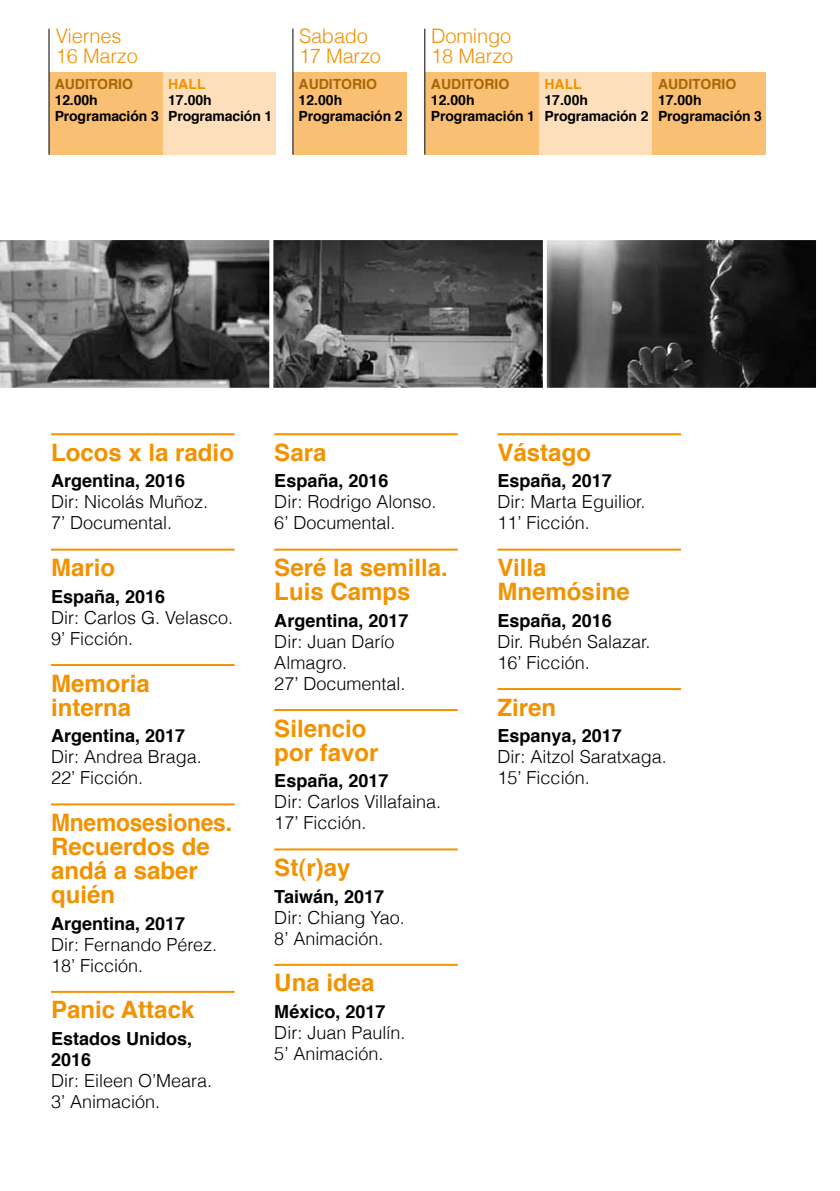
<style>
.page{position:relative;width:840px;height:1191px;background:#fff}
.page>*{position:absolute;margin:0;border:0;box-sizing:border-box;transform-origin:0 0}
.t1{font:700 24px/24px "Helvetica";color:#f29200}
.t2{font:700 24px/24px "Helvetica";color:#f29200;scale:.95 1}
.t3{font:300 20px/20px "Helvetica";letter-spacing:-.01em;color:#f29200}
.t4{font:300 18px/21px "Helvetica";color:#000}
.t5{font:700 18px/21px "Helvetica";color:#000}
.t6{font:700 14px/16px "Helvetica";letter-spacing:-.01em;color:#000}
.t7{font:700 14px "Helvetica";color:#a76704}
.t8{font:700 14px "Helvetica";color:#f29200}
</style>
<div class="page">
<svg style="left:0;top:240px;width:269px;height:148px;background:#626262"></svg>
<img style="left:547px;top:241px;width:267px;height:145px">
<div style="left:542px;top:236px;width:277px;height:155px;border:4px solid #fff"></div>
<img style="left:274px;top:241px;width:267px;height:145px">
<div style="left:269px;top:236px;width:277px;height:155px;border:4px solid #fff"></div>
<div style="left:162px;top:72px;width:114px;height:83px;background:#fde0bb"></div>
<div style="left:49px;top:72px;width:113px;height:83px;background:#f9bf73"></div>
<div style="left:293px;top:72px;width:113px;height:83px;background:#f9bf73"></div>
<div style="left:425px;top:72px;width:113px;height:83px;background:#f9bf73"></div>
<div style="left:538px;top:72px;width:114px;height:83px;background:#fde0bb"></div>
<div style="left:652px;top:72px;width:113px;height:83px;background:#f9bf73"></div>
<hr style="left:48px;top:29px;width:1px;height:126px;background:#000">
<hr style="left:292px;top:29px;width:1px;height:126px;background:#000">
<hr style="left:424px;top:29px;width:1px;height:126px;background:#000">
<hr style="left:51px;top:433px;width:183px;height:2px;background:#f29200">
<hr style="left:51px;top:548px;width:183px;height:2px;background:#f29200">
<hr style="left:51px;top:664px;width:183px;height:2px;background:#f29200">
<hr style="left:51px;top:803px;width:183px;height:2px;background:#f29200">
<hr style="left:51px;top:990px;width:183px;height:2px;background:#f29200">
<hr style="left:274px;top:433px;width:183px;height:2px;background:#f29200">
<hr style="left:274px;top:548px;width:183px;height:2px;background:#f29200">
<hr style="left:274px;top:709px;width:183px;height:2px;background:#f29200">
<hr style="left:274px;top:848px;width:183px;height:2px;background:#f29200">
<hr style="left:274px;top:963px;width:183px;height:2px;background:#f29200">
<hr style="left:497px;top:433px;width:183px;height:2px;background:#f29200">
<hr style="left:497px;top:548px;width:183px;height:2px;background:#f29200">
<hr style="left:497px;top:688px;width:183px;height:2px;background:#f29200">
<p class="t3" style="left:56px;top:26px;width:83px">Viernes<br>16 Marzo</p>
<p class="t3" style="left:299px;top:26px;width:83px">Sabado<br>17 Marzo</p>
<p class="t3" style="left:431px;top:26px;width:83px">Domingo<br>18 Marzo</p>
<p class="t8" style="left:168px;top:72px;width:39px">HALL</p>
<p class="t6" style="left:168px;top:92px;width:105px">17.00h<br>Programación 1</p>
<p class="t7" style="left:55px;top:72px;width:80px">AUDITORIO</p>
<p class="t6" style="left:55px;top:92px;width:105px">12.00h<br>Programación 3</p>
<p class="t7" style="left:298px;top:72px;width:80px">AUDITORIO</p>
<p class="t6" style="left:298px;top:92px;width:105px">12.00h<br>Programación 2</p>
<p class="t7" style="left:430px;top:72px;width:80px">AUDITORIO</p>
<p class="t6" style="left:430px;top:92px;width:105px">12.00h<br>Programación 1</p>
<p class="t8" style="left:544px;top:72px;width:39px">HALL</p>
<p class="t6" style="left:544px;top:92px;width:105px">17.00h<br>Programación 2</p>
<p class="t7" style="left:657px;top:72px;width:80px">AUDITORIO</p>
<p class="t6" style="left:657px;top:92px;width:105px">17.00h<br>Programación 3</p>
<h1 class="t1" style="left:51px;top:440px;width:184px">Locos x la radio</h1>
<p class="t5" style="left:51px;top:471px;width:136px">Argentina, 2016</p>
<p class="t4" style="left:51px;top:491px;width:159px">Dir: Nicolás Muñoz.<br>7’ Documental.</p>
<h1 class="t1" style="left:51px;top:556px;width:66px">Mario</h1>
<p class="t5" style="left:51px;top:586px;width:116px">España, 2016</p>
<p class="t4" style="left:51px;top:607px;width:184px">Dir: Carlos G. Velasco.<br>9’ Ficción.</p>
<h1 class="t1" style="left:51px;top:671px;width:100px">Memoria interna</h1>
<p class="t5" style="left:51px;top:725px;width:136px">Argentina, 2017</p>
<p class="t4" style="left:51px;top:746px;width:152px">Dir: Andrea Braga.<br>22’ Ficción.</p>
<h1 class="t2" style="left:51px;top:811px;width:192px">Mnemosesiones.<br>Recuerdos de andá a saber quién</h1>
<p class="t5" style="left:51px;top:913px;width:136px">Argentina, 2017</p>
<p class="t4" style="left:51px;top:933px;width:168px">Dir: Fernando Pérez.<br>18’ Ficción.</p>
<h1 class="t1" style="left:51px;top:998px;width:145px">Panic Attack</h1>
<p class="t5" style="left:51px;top:1028px;width:143px">Estados Unidos,<br>2016</p>
<p class="t4" style="left:51px;top:1070px;width:163px">Dir: Eileen O’Meara.<br>3’ Animación.</p>
<h1 class="t1" style="left:274px;top:440px;width:54px">Sara</h1>
<p class="t5" style="left:274px;top:471px;width:116px">España, 2016</p>
<p class="t4" style="left:274px;top:491px;width:164px">Dir: Rodrigo Alonso.<br>6’ Documental.</p>
<h1 class="t1" style="left:274px;top:556px;width:175px">Seré la semilla.<br>Luis Camps</h1>
<p class="t5" style="left:274px;top:610px;width:136px">Argentina, 2017</p>
<p class="t4" style="left:274px;top:631px;width:133px">Dir: Juan Darío<br>Almagro.<br>27’ Documental.</p>
<h1 class="t1" style="left:274px;top:716px;width:106px">Silencio por favor</h1>
<p class="t5" style="left:274px;top:770px;width:116px">España, 2017</p>
<p class="t4" style="left:274px;top:791px;width:168px">Dir: Carlos Villafaina.<br>17’ Ficción.</p>
<h1 class="t1" style="left:274px;top:856px;width:78px">St(r)ay</h1>
<p class="t5" style="left:274px;top:886px;width:111px">Taiwán, 2017</p>
<p class="t4" style="left:274px;top:906px;width:132px">Dir: Chiang Yao.<br>8’ Animación.</p>
<h1 class="t1" style="left:274px;top:971px;width:102px">Una idea</h1>
<p class="t5" style="left:274px;top:1001px;width:113px">México, 2017</p>
<p class="t4" style="left:274px;top:1022px;width:133px">Dir: Juan Paulín.<br>5’ Animación.</p>
<h1 class="t1" style="left:497px;top:440px;width:95px">Vástago</h1>
<p class="t5" style="left:497px;top:471px;width:116px">España, 2017</p>
<p class="t4" style="left:497px;top:491px;width:149px">Dir: Marta Eguilior.<br>11’ Ficción.</p>
<h1 class="t1" style="left:497px;top:556px;width:134px">Villa<br>Mnemósine</h1>
<p class="t5" style="left:497px;top:610px;width:116px">España, 2016</p>
<p class="t4" style="left:497px;top:631px;width:154px">Dir. Rubén Salazar.<br>16’ Ficción.</p>
<h1 class="t1" style="left:497px;top:695px;width:60px">Ziren</h1>
<p class="t5" style="left:497px;top:725px;width:126px">Espanya, 2017</p>
<p class="t4" style="left:497px;top:746px;width:171px">Dir: Aitzol Saratxaga.<br>15’ Ficción.</p>
</div>
